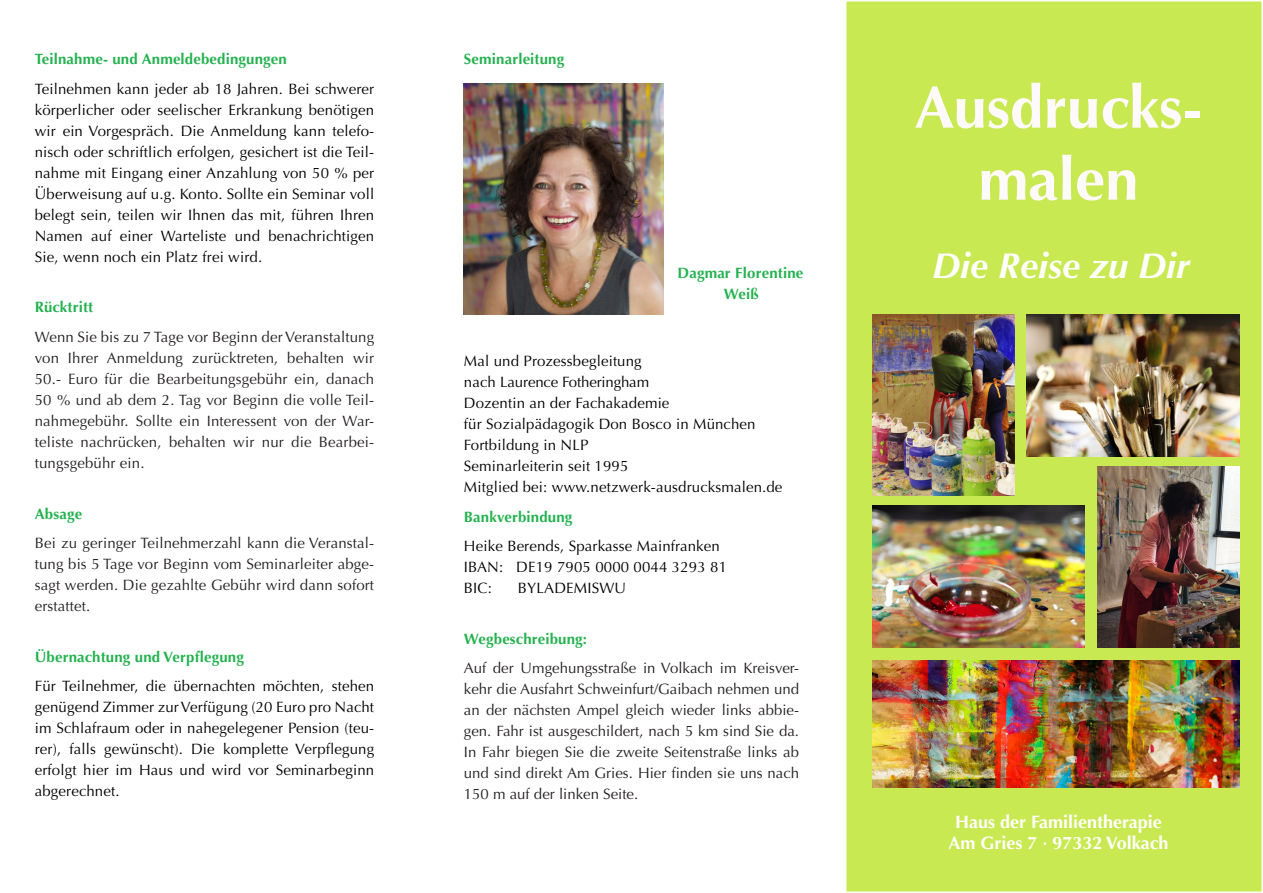
<style>
.page{position:relative;width:1263px;height:893px;background:#fff}
.page>*{position:absolute;margin:0;border:0;box-sizing:border-box;transform-origin:0 0}
.t1{font:700 60px "Optima";color:#fefafc}
.t2{font:italic 700 36px "Optima";color:#fff}
.t3{font:700 18px "Optima";color:#fff}
.Absatzformat_1{font:15px/21px "Optima";letter-spacing:.01em;color:#000002;text-align:justify}
.Absatzformat_1-2{font:15px/21px "Optima";letter-spacing:.01em;color:#231f20;text-align:justify}
.Absatzformat_1-3{font:700 15px "Optima";letter-spacing:.01em;color:#24b24f}
.Absatzformat_1-4{font:15px "Optima";letter-spacing:-.01em;color:#000002}
</style>
<div class="page">
<img style="left:464px;top:83px;width:199px;height:232px">
<div style="left:846px;top:1px;width:416px;height:891px;background:#c9e952"></div>
<div style="left:845px;top:0;width:418px;height:893px;border:2px solid #fbfdf8"></div>
<img style="left:872px;top:506px;width:212px;height:141px">
<img style="left:1027px;top:315px;width:212px;height:142px">
<img style="left:1097px;top:466px;width:142px;height:181px">
<img style="left:872px;top:315px;width:143px;height:181px">
<img style="left:872px;top:660px;width:367px;height:127px">
<p class="Absatzformat_1-3" style="left:35px;top:51px;width:254px">Teilnahme- und Anmeldebedingungen</p>
<p class="Absatzformat_1" style="left:35px;top:79px;width:341px">Teilnehmen kann jeder ab 18 Jahren. Bei schwerer körperlicher oder seelischer Erkrankung benötigen wir ein Vorgespräch. Die Anmeldung kann telefo&shy;nisch oder schriftlich erfolgen, gesichert ist die Teil&shy;nahme mit Eingang einer Anzahlung von 50 % per Überweisung auf u.g. Konto. Sollte ein Seminar voll belegt sein, teilen wir Ihnen das mit, führen Ihren Namen auf einer Warteliste und benachrichtigen Sie, wenn noch ein Platz frei wird.</p>
<p class="Absatzformat_1-3" style="left:35px;top:299px;width:60px">Rücktritt</p>
<p class="Absatzformat_1-2" style="left:35px;top:327px;width:341px">Wenn Sie bis zu 7 Tage vor Beginn der Veranstaltung von Ihrer Anmeldung zurücktreten, behalten wir 50.- Euro für die Bearbeitungsgebühr ein, danach 50 % und ab dem 2. Tag vor Beginn die volle Teil&shy;nahmegebühr. Sollte ein Interessent von der War&shy;teliste nachrücken, behalten wir nur die Bearbei&shy;tungsgebühr ein.</p>
<p class="Absatzformat_1-3" style="left:35px;top:505px;width:49px">Absage</p>
<p class="Absatzformat_1-2" style="left:35px;top:533px;width:341px">Bei zu geringer Teilnehmerzahl kann die Veranstal&shy;tung bis 5 Tage vor Beginn vom Seminarleiter abge&shy;sagt werden. Die gezahlte Gebühr wird dann sofort erstattet.</p>
<p class="Absatzformat_1-3" style="left:35px;top:648px;width:211px">Übernachtung und Verpflegung</p>
<p class="Absatzformat_1" style="left:35px;top:676px;width:341px">Für Teilnehmer, die übernachten möchten, stehen genügend Zimmer zur Verfügung (20 Euro pro Nacht im Schlafraum oder in nahegelegener Pension (teu&shy;rer), falls gewünscht). Die komplette Verpflegung erfolgt hier im Haus und wird vor Seminarbeginn abgerechnet.</p>
<p class="Absatzformat_1-3" style="left:464px;top:51px;width:102px">Seminarleitung</p>
<p class="Absatzformat_1-3" style="left:677px;top:264px;width:127px">Dagmar Florentine</p>
<p class="Absatzformat_1-3" style="left:724px;top:285px;width:36px">Weiß</p>
<p class="Absatzformat_1" style="left:464px;top:351px;width:179px">Mal und Prozessbegleitung</p>
<p class="Absatzformat_1-4" style="left:464px;top:374px;width:187px">nach Laurence Fotheringham</p>
<p class="Absatzformat_1" style="left:464px;top:393px;width:207px">Dozentin an der Fachakademie</p>
<p class="Absatzformat_1" style="left:464px;top:414px;width:293px">für Sozialpädagogik Don Bosco in München</p>
<p class="Absatzformat_1" style="left:464px;top:435px;width:126px">Fortbildung in NLP</p>
<p class="Absatzformat_1" style="left:464px;top:456px;width:166px">Seminarleiterin seit 1995</p>
<p class="Absatzformat_1" style="left:464px;top:477px;width:320px">Mitglied bei: www.netzwerk-ausdrucksmalen.de</p>
<p class="Absatzformat_1-3" style="left:464px;top:508px;width:110px">Bankverbindung</p>
<p class="Absatzformat_1" style="left:464px;top:536px;width:257px">Heike Berends, Sparkasse Mainfranken</p>
<p class="Absatzformat_1" style="left:464px;top:557px;width:265px">IBAN: DE19 7905 0000 0044 3293 81</p>
<p class="Absatzformat_1" style="left:464px;top:578px;width:29px">BIC:</p>
<p class="Absatzformat_1" style="left:518px;top:578px;width:110px">BYLADEMISWU</p>
<p class="Absatzformat_1-3" style="left:464px;top:630px;width:125px">Wegbeschreibung:</p>
<p class="Absatzformat_1-2" style="left:464px;top:658px;width:337px">Auf der Umgehungsstraße in Volkach im Kreisver&shy;kehr die Ausfahrt Schweinfurt/Gaibach nehmen und an der nächsten Ampel gleich wieder links abbie&shy;gen. Fahr ist ausgeschildert, nach 5 km sind Sie da.<br>In Fahr biegen Sie die zweite Seitenstraße links ab und sind direkt Am Gries. Hier finden sie uns nach 150 m auf der linken Seite.</p>
<p class="t1" style="left:914px;top:72px;width:289px">Ausdrucks-</p>
<p class="t1" style="left:978px;top:144px;width:162px">malen</p>
<p class="t2" style="left:932px;top:244px;width:260px">Die Reise zu Dir</p>
<p class="t3" style="left:955px;top:811px;width:208px">Haus der Familientherapie</p>
<p class="t3" style="left:948px;top:833px;width:222px">Am Gries 7 · 97332 Volkach</p>
</div>
